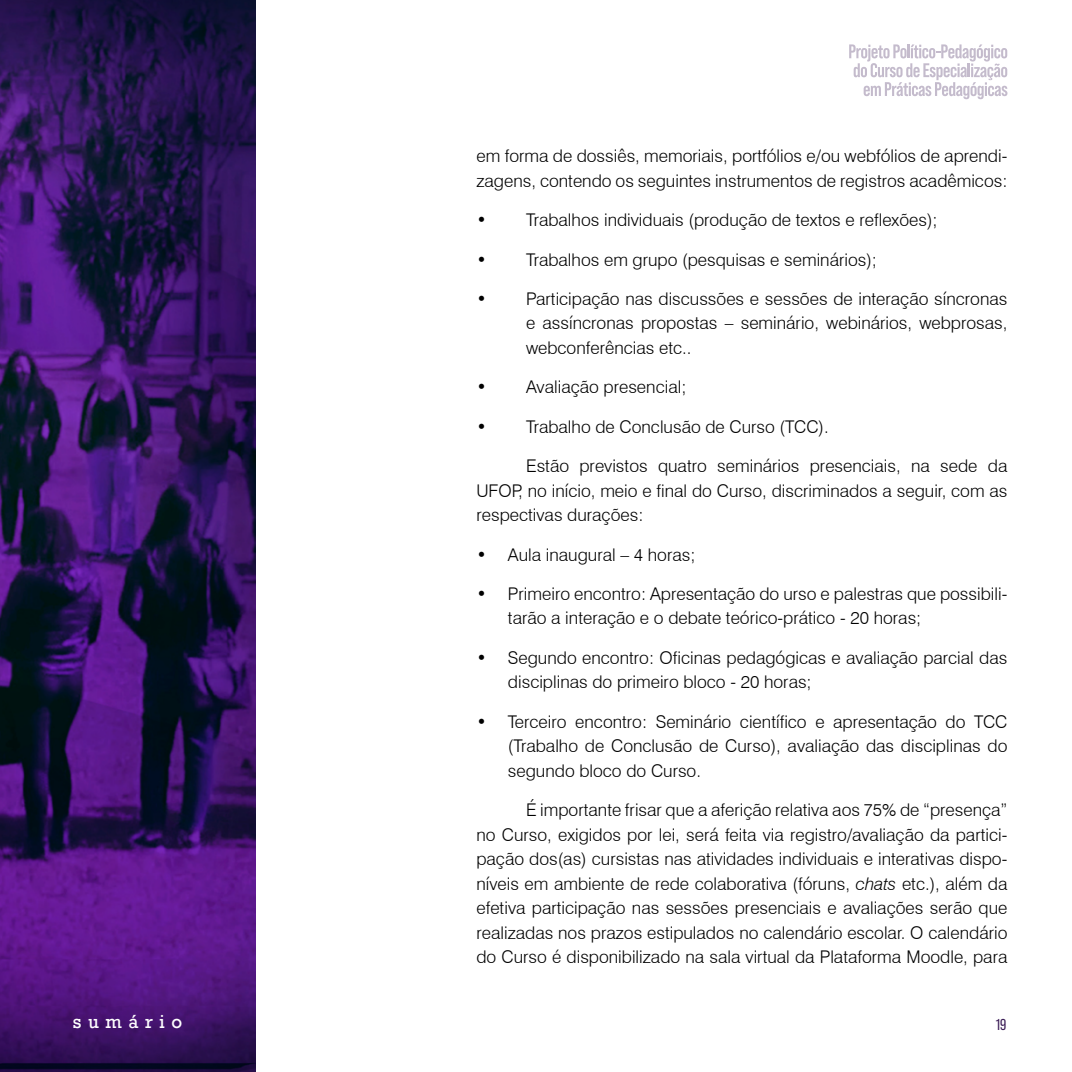
<style>
.page{position:relative;width:1072px;height:1072px;background:#fff}
.page>*{position:absolute;margin:0;border:0;box-sizing:border-box;transform-origin:0 0}
.Parágrafo{font:300 17.5px/24.5px "Swiss 721 BT";color:#000;text-align:justify}
.t1{font:17.5px "Rockwell";letter-spacing:.375em;color:#fff}
.t2{font:15.75px "Bebas Neue Pro";color:#3a1c55}
.s1{font-style:italic}
</style>
<div class="page">
<img style="left:0;top:0;width:255px;height:1071px">
<svg style="left:849px;top:44px;width:158px;height:55px"></svg>
<p class="Parágrafo" style="left:476px;top:144px;width:532px">em forma de dossiês, memoriais, portfólios e/ou webfólios de aprendi&shy;zagens, contendo os seguintes instrumentos de registros acadêmicos:</p>
<p class="Parágrafo" style="left:476px;top:207px;width:463px">• Trabalhos individuais (produção de textos e reflexões);</p>
<p class="Parágrafo" style="left:476px;top:247px;width:402px">• Trabalhos em grupo (pesquisas e seminários);</p>
<p class="Parágrafo" style="left:526px;top:286px;width:483px;text-indent:-50px">• Participação nas discussões e sessões de interação síncronas e assíncronas propostas – seminário, webinários, webprosas, webconferências etc..</p>
<p class="Parágrafo" style="left:476px;top:375px;width:211px">• Avaliação presencial;</p>
<p class="Parágrafo" style="left:476px;top:414px;width:354px">• Trabalho de Conclusão de Curso (TCC).</p>
<p class="Parágrafo" style="left:476px;top:453px;width:532px;text-indent:50px">Estão previstos quatro seminários presenciais, na sede da UFOP, no início, meio e final do Curso, discriminados a seguir, com as respectivas durações:</p>
<p class="Parágrafo" style="left:476px;top:542px;width:220px">• Aula inaugural – 4 horas;</p>
<p class="Parágrafo" style="left:508px;top:581px;width:501px;text-indent:-32px">• Primeiro encontro: Apresentação do urso e palestras que possibili&shy;tarão a interação e o debate teórico-prático - 20 horas;</p>
<p class="Parágrafo" style="left:508px;top:645px;width:501px;text-indent:-32px">• Segundo encontro: Oficinas pedagógicas e avaliação parcial das disciplinas do primeiro bloco - 20 horas;</p>
<p class="Parágrafo" style="left:508px;top:709px;width:501px;text-indent:-32px">• Terceiro encontro: Seminário científico e apresentação do TCC (Trabalho de Conclusão de Curso), avaliação das disciplinas do segundo bloco do Curso.</p>
<p class="Parágrafo" style="left:476px;top:797px;width:532px;text-indent:50px">É importante frisar que a aferição relativa aos 75% de “presença” no Curso, exigidos por lei, será feita via registro/avaliação da partici&shy;pação dos(as) cursistas nas atividades individuais e interativas dispo&shy;níveis em ambiente de rede colaborativa (fóruns, <span class="s1">chats</span> etc.), além da efetiva participação nas sessões presenciais e avaliações serão que realizadas nos prazos estipulados no calendário escolar. O calendário do Curso é disponibilizado na sala virtual da Plataforma Moodle, para</p>
<p class="t1" style="left:73px;top:1011px;width:111px">sumário</p>
<p class="t2" style="left:995px;top:1016px;width:12px">19</p>
</div>
